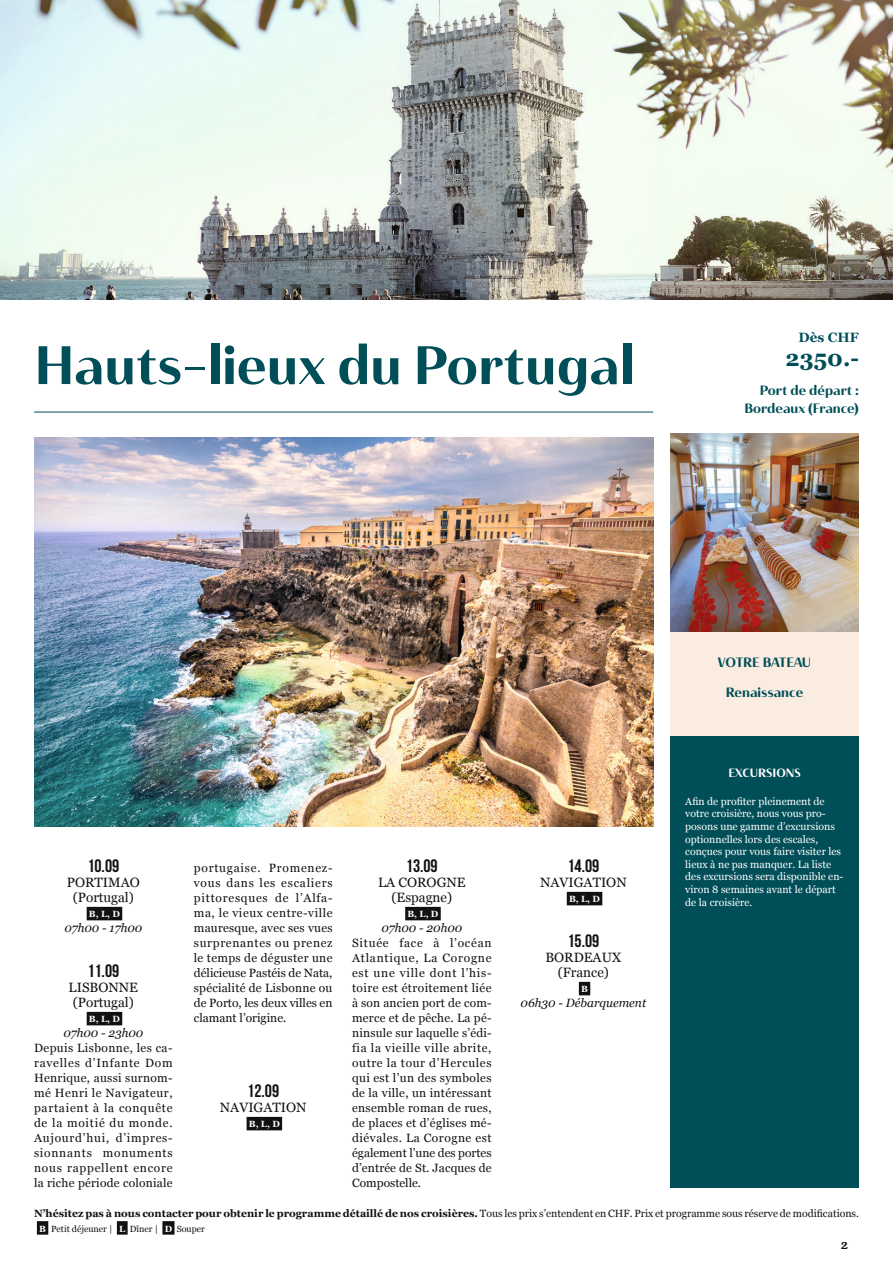
<style>
.page{position:relative;width:893px;height:1263px;background:#fff}
.page>*{position:absolute;margin:0;border:0;box-sizing:border-box;transform-origin:0 0}
.t1{font:54px "Haboro Contrast Nor Bol";color:#004e58}
.t2{font:700 22.5px "Georgia";color:#004e58}
.t3{font:18px "Bebas Neue";color:#11110f}
.t4{font:13.5px/15px "Georgia";color:#11110f;text-align:center}
.t5{font:13.5px/18px "Haboro Contrast Nor Bol";color:#004e58;text-align:right}
.t6{font:700 13.5px "Georgia";color:#004e58}
.t7{font:13.05px "Young Serif";color:#11110f}
.t8{font:12px/15px "Georgia";letter-spacing:.01em;color:#11110f;text-align:justify}
.t9{font:italic 12px "Georgia";color:#11110f}
.t10{font:12px "Haboro Contrast Nor Bol";color:#fff}
.t11{font:10.5px/12.6px "Georgia";color:#fff}
.t12{font:700 10.5px "Georgia";color:#11110f}
.t13{font:9px "Georgia";color:#11110f}
.t14{font:700 9px "Georgia";color:#fff}
.s1{font-weight:400}
.s2{font-weight:700;color:#fff}
</style>
<div class="page">
<hr style="left:34px;top:412px;width:619px;height:1px;background:#004e58">
<div style="left:37px;top:1221px;width:11px;height:14px;background:#11110f"></div>
<div style="left:117px;top:1221px;width:11px;height:14px;background:#11110f"></div>
<div style="left:162px;top:1221px;width:13px;height:14px;background:#11110f"></div>
<img style="left:670px;top:433px;width:189px;height:199px">
<div style="left:670px;top:632px;width:189px;height:104px;background:#faece1"></div>
<div style="left:670px;top:736px;width:189px;height:451px;background:#004e58"></div>
<img style="left:34px;top:437px;width:619px;height:389px">
<div style="left:87px;top:907px;width:35px;height:13px;background:#11110f"></div>
<div style="left:87px;top:1012px;width:35px;height:13px;background:#11110f"></div>
<div style="left:247px;top:1117px;width:35px;height:13px;background:#11110f"></div>
<div style="left:405px;top:907px;width:36px;height:13px;background:#11110f"></div>
<div style="left:567px;top:892px;width:35px;height:13px;background:#11110f"></div>
<div style="left:579px;top:982px;width:11px;height:13px;background:#11110f"></div>
<img style="left:0;top:0;width:893px;height:299px">
<h1 class="t1" style="left:34px;top:332px;width:602px">Hauts-lieux du Portugal</h1>
<p class="t6" style="left:799px;top:327px;width:62px">Dès CHF</p>
<h2 class="t2" style="left:786px;top:341px;width:75px">2350.-</h2>
<p class="t5" style="left:744px;top:381px;width:116px">Port de départ :<br>Bordeaux (France)</p>
<h3 class="t3" style="left:87px;top:855px;width:33px">10.09</h3>
<p class="t4" style="left:67px;top:874px;width:74px">PORTIMAO (Portugal)</p>
<p class="t14" style="left:89px;top:907px;width:32px">B, L, D</p>
<p class="t9" style="left:64px;top:919px;width:79px">07h00 - 17h00</p>
<h3 class="t3" style="left:87px;top:960px;width:33px">11.09</h3>
<p class="t4" style="left:69px;top:979px;width:71px">LISBONNE (Portugal)</p>
<p class="t14" style="left:89px;top:1012px;width:32px">B, L, D</p>
<p class="t9" style="left:63px;top:1024px;width:81px">07h00 - 23h00</p>
<p class="t8" style="left:34px;top:1039px;width:140px">Depuis Lisbonne, les ca&shy;ravelles d’Infante Dom Henrique, aussi surnom&shy;mé Henri le Navigateur, partaient à la conquête de la moitié du monde.<br>Aujourd’hui, d’impres&shy;sionnants monuments nous rappellent encore la riche période coloniale</p>
<p class="t8" style="left:194px;top:859px;width:140px">portugaise. Promenez&shy;vous dans les escaliers pittoresques de l’Alfa&shy;ma, le vieux centre-ville mauresque, avec ses vues surprenantes ou prenez le temps de déguster une délicieuse Pastéis de Nata, spécialité de Lisbonne ou de Porto, les deux villes en clamant l’origine.</p>
<h3 class="t3" style="left:247px;top:1080px;width:33px">12.09</h3>
<p class="t4" style="left:220px;top:1099px;width:88px">NAVIGATION</p>
<p class="t14" style="left:249px;top:1117px;width:32px">B, L, D</p>
<h3 class="t3" style="left:406px;top:855px;width:33px">13.09</h3>
<p class="t4" style="left:378px;top:874px;width:89px">LA COROGNE (Espagne)</p>
<p class="t14" style="left:407px;top:907px;width:32px">B, L, D</p>
<p class="t9" style="left:381px;top:919px;width:82px">07h00 - 20h00</p>
<p class="t8" style="left:352px;top:934px;width:141px">Située face à l’océan Atlantique, La Corogne est une ville dont l’his&shy;toire est étroitement liée à son ancien port de com&shy;merce et de pêche. La pé&shy;ninsule sur laquelle s’édi&shy;fia la vieille ville abrite, outre la tour d’Hercules qui est l’un des symboles de la ville, un intéressant ensemble roman de rues, de places et d’églises mé&shy;diévales. La Corogne est également l’une des portes d’entrée de St. Jacques de Compostelle.</p>
<h3 class="t3" style="left:567px;top:855px;width:33px">14.09</h3>
<p class="t4" style="left:540px;top:874px;width:88px">NAVIGATION</p>
<p class="t14" style="left:569px;top:892px;width:32px">B, L, D</p>
<h3 class="t3" style="left:567px;top:930px;width:33px">15.09</h3>
<p class="t4" style="left:545px;top:949px;width:78px">BORDEAUX (France)</p>
<p class="t14" style="left:581px;top:982px;width:8px">B</p>
<p class="t9" style="left:521px;top:994px;width:127px">06h30 - Débarquement</p>
<p class="t5" style="left:718px;top:653px;width:95px">VOTRE BATEAU</p>
<p class="t5" style="left:726px;top:683px;width:79px">Renaissance</p>
<p class="t10" style="left:728px;top:765px;width:74px">EXCURSIONS</p>
<p class="t11" style="left:685px;top:794px;width:160px">Afin de profiter pleinement de votre croisière, nous vous pro&shy;posons une gamme d’excursions optionnelles lors des escales, conçues pour vous faire visiter les lieux à ne pas manquer. La liste des excursions sera disponible en&shy;viron 8 semaines avant le départ de la croisière.</p>
<p class="t12" style="left:34px;top:1205px;width:826px">N’hésitez pas à nous contacter pour obtenir le programme détaillé de nos croisières. <span class="s1">Tous les prix s’entendent en CHF. Prix et programme sous réserve de modifications.</span></p>
<p class="t13" style="left:39px;top:1222px;width:167px"><span class="s2">B</span> Petit déjeuner | <span class="s2">L</span> Dîner | <span class="s2">D</span> Souper</p>
<p class="t7" style="left:841px;top:1235px;width:8px">2</p>
</div>
